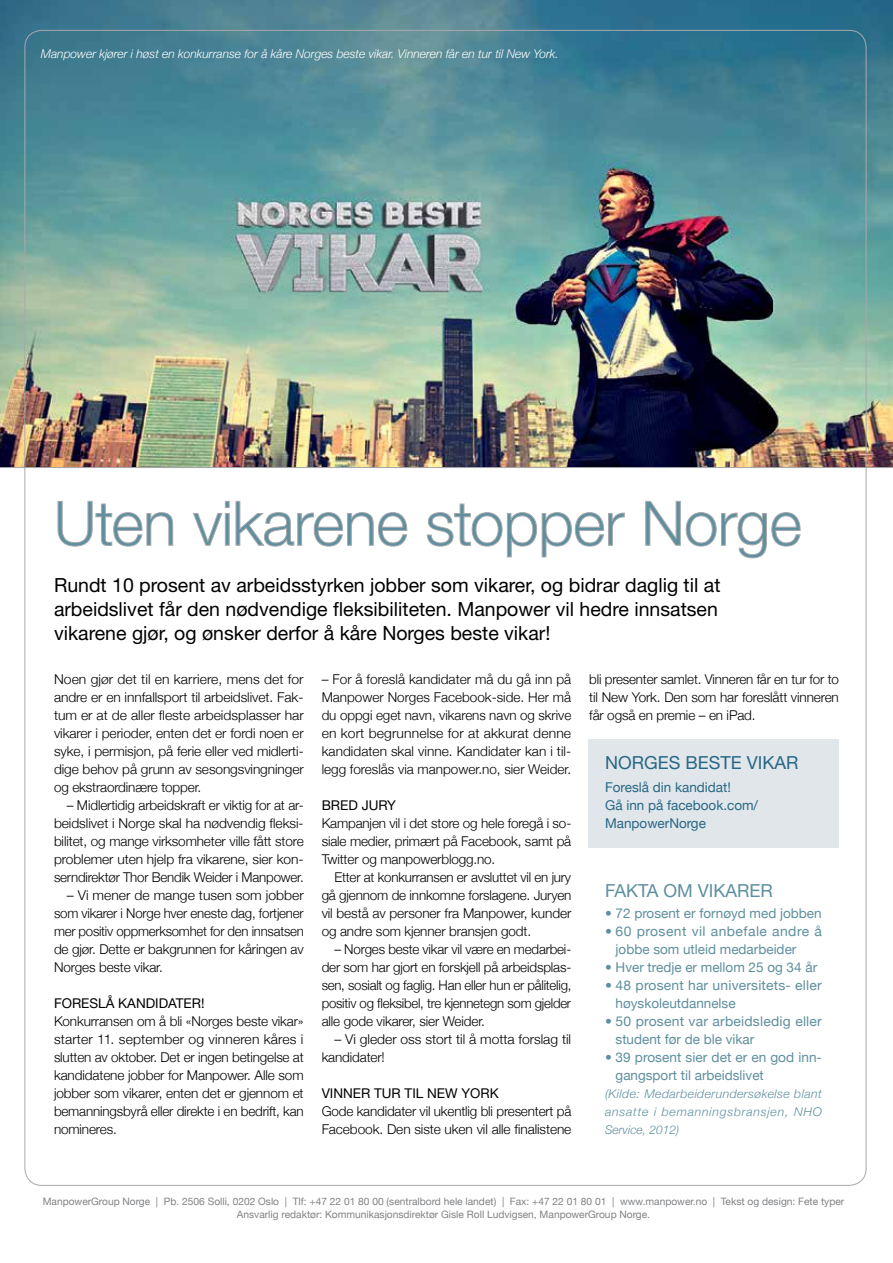
<style>
.page{position:relative;width:893px;height:1263px;background:#fff}
.page>*{position:absolute;margin:0;border:0;box-sizing:border-box;transform-origin:0 0}
.t1{font:300 61.5px "Helvetica Neue";letter-spacing:-.01em;color:#5e8f9e}
.t2{font:19.5px/24px "Helvetica Neue";color:#000}
.t3{font:18px "Helvetica Neue";color:#286786}
.t4{font:18px "Helvetica Neue";color:#5e8f9e}
.t5{font:300 13.5px/18px "Helvetica Neue";letter-spacing:-.01em;color:#000;text-align:justify}
.t6{font:13.5px/18px "Helvetica Neue";letter-spacing:.005em;color:#5e8f9e}
.t7{font:13.5px/18px "Helvetica Neue";color:#286786}
.t8{font:13.5px/18px "Helvetica Neue";letter-spacing:.03em;color:#5e8f9e}
.t9{font:13.5px "Helvetica Neue";color:#000}
.t10{font:italic 300 12px "Helvetica Neue";color:#fff}
.t11{font:italic 300 12px/18px "Helvetica Neue";letter-spacing:.055em;color:#5e8f9e;text-align:justify}
.t12{font:10.2px/12.8px "Helvetica Neue";color:#808285;text-align:center}
</style>
<div class="page">
<img style="left:0;top:0;width:893px;height:468px">
<svg style="left:58px;top:501px;width:115px;height:46px"></svg>
<svg style="left:193px;top:501px;width:36px;height:45px"></svg>
<div style="left:225px;top:513px;width:4px;height:32px;border:1px solid #a7a9ac"></div>
<svg style="left:236px;top:501px;width:171px;height:46px"></svg>
<svg style="left:427px;top:503px;width:198px;height:54px"></svg>
<svg style="left:645px;top:501px;width:155px;height:57px"></svg>
<div style="left:588px;top:739px;width:251px;height:108px;background:#e0e6e9"></div>
<p class="t10" style="left:41px;top:44px;width:519px">Manpower kjører i høst en konkurranse for å kåre Norges beste vikar. Vinneren får en tur til New York.</p>
<h1 class="t1" style="left:54px;top:474px;width:749px">Uten vikarene stopper Norge</h1>
<h2 class="t2" style="left:54px;top:573px;width:668px">Rundt 10 prosent av arbeidsstyrken jobber som vikarer, og bidrar daglig til at arbeidslivet får den nødvendige fleksibiliteten. M anpower vil hedre innsatsen vikarene gjør, og ønsker derfor å kåre Norges beste vikar!</h2>
<p class="t5" style="left:54px;top:669px;width:251px">Noen gjør det til en karriere, mens det for andre er en innfallsport til arbeidslivet. Fak&shy;tum er at de aller fleste arbeidsplasser har vikarer i perioder, enten det er fordi noen er syke, i permisjon, på ferie eller ved midlerti&shy;dige behov på grunn av sesongsvingninger og ekstraordinære topper.</p>
<p class="t5" style="left:54px;top:795px;width:251px;text-indent:13px">– Midlertidig arbeidskraft er viktig for at ar&shy;beidslivet i Norge skal ha nødvendig fleksi&shy;bilitet, og mange virksomheter ville fått store problemer uten hjelp fra vikarene, sier kon&shy;serndirektør Thor Bendik Weider i Manpower.</p>
<p class="t5" style="left:54px;top:885px;width:251px;text-indent:13px">– Vi mener de mange tusen som jobber som vikarer i Norge hver eneste dag, fortjener mer positiv oppmerksomhet for den innsatsen de gjør. Dette er bakgrunnen for kåringen av Norges beste vikar.</p>
<p class="t9" style="left:54px;top:995px;width:152px">Foreslå kandidater!</p>
<p class="t5" style="left:54px;top:1011px;width:251px">Konkurransen om å bli «Norges beste vikar» starter 11. september og vinneren kåres i slutten av oktober. Det er ingen betingelse at kandidatene jobber for Manpower. Alle som jobber som vikarer, enten det er gjennom et bemanningsbyrå eller direkte i en bedrift, kan nomineres.</p>
<p class="t5" style="left:322px;top:669px;width:251px">– For å foreslå kandidater må du gå inn på Manpower Norges Facebook-side. Her må du oppgi eget navn, vikarens navn og skrive en kort begrunnelse for at akkurat denne kandidaten skal vinne. Kandidater kan i til&shy;legg foreslås via manpower.no, sier Weider.</p>
<p class="t9" style="left:322px;top:797px;width:76px">Bred jury</p>
<p class="t5" style="left:322px;top:813px;width:251px">Kampanjen vil i det store og hele foregå i so&shy;siale medier, primært på Facebook, samt på Twitter og manpowerblogg.no.</p>
<p class="t5" style="left:322px;top:867px;width:251px;text-indent:13px">Etter at konkurransen er avsluttet vil en jury gå gjennom de innkomne forslagene. Juryen vil bestå av personer fra Manpower, kunder og andre som kjenner bransjen godt.</p>
<p class="t5" style="left:322px;top:939px;width:251px;text-indent:13px">– Norges beste vikar vil være en medarbei&shy;der som har gjort en forskjell på arbeidsplas&shy;sen, sosialt og faglig. Han eller hun er pålitelig, positiv og fleksibel, tre kjennetegn som gjelder alle gode vikarer, sier Weider.</p>
<p class="t5" style="left:322px;top:1029px;width:251px;text-indent:13px">– Vi gleder oss stort til å motta forslag til kandidater!</p>
<p class="t9" style="left:322px;top:1085px;width:178px">Vinner tur til New York</p>
<p class="t5" style="left:322px;top:1101px;width:251px">Gode kandidater vil ukentlig bli presentert på<br>Facebook. Den siste uken vil alle finalistene</p>
<p class="t5" style="left:589px;top:669px;width:251px">bli presenter samlet. Vinneren får en tur for to til New York. Den som har foreslått vinneren får også en premie – en iPad.</p>
<h3 class="t3" style="left:605px;top:752px;width:195px">Norges beste vikar</h3>
<p class="t7" style="left:605px;top:777px;width:155px">Foreslå din kandidat!<br>Gå inn på facebook.com/<br>ManpowerNorge</p>
<h3 class="t4" style="left:605px;top:880px;width:169px">Fakta om vikarer</h3>
<p class="t6" style="left:605px;top:903px;width:218px">• 72 prosent er fornøyd med jobben</p>
<p class="t8" style="left:616px;top:921px;width:208px;text-indent:-11px">• 60 prosent vil anbefale andre å jobbe som utleid medarbeider</p>
<p class="t6" style="left:605px;top:957px;width:214px">• Hver tredje er mellom 25 og 34 år</p>
<p class="t6" style="left:616px;top:975px;width:208px;text-indent:-11px">• 48 prosent har universitets- eller høyskoleutdannelse</p>
<p class="t6" style="left:616px;top:1011px;width:208px;text-indent:-11px">• 50 prosent var arbeidsledig eller student før de ble vikar</p>
<p class="t6" style="left:616px;top:1047px;width:208px;text-indent:-11px">• 39 prosent sier det er en god inn&shy;gangsport til arbeidslivet</p>
<p class="t11" style="left:605px;top:1084px;width:218px">(Kilde: Medarbeiderundersøkelse blant ansatte i bemanningsbransjen, NHO Service, 2012)</p>
<p class="t12" style="left:43px;top:1194px;width:803px">ManpowerGroup Norge | Pb. 2506 Solli, 0202 Oslo | Tlf: +47 22 01 80 00 (sentralbord hele landet) | Fax: +47 22 01 80 01 | www.manpower.no | Tekst og design: Fete typer<br>Ansvarlig redaktør: Kommunikasjonsdirektør Gisle Roll Ludvigsen, ManpowerGroup Norge.</p>
</div>
